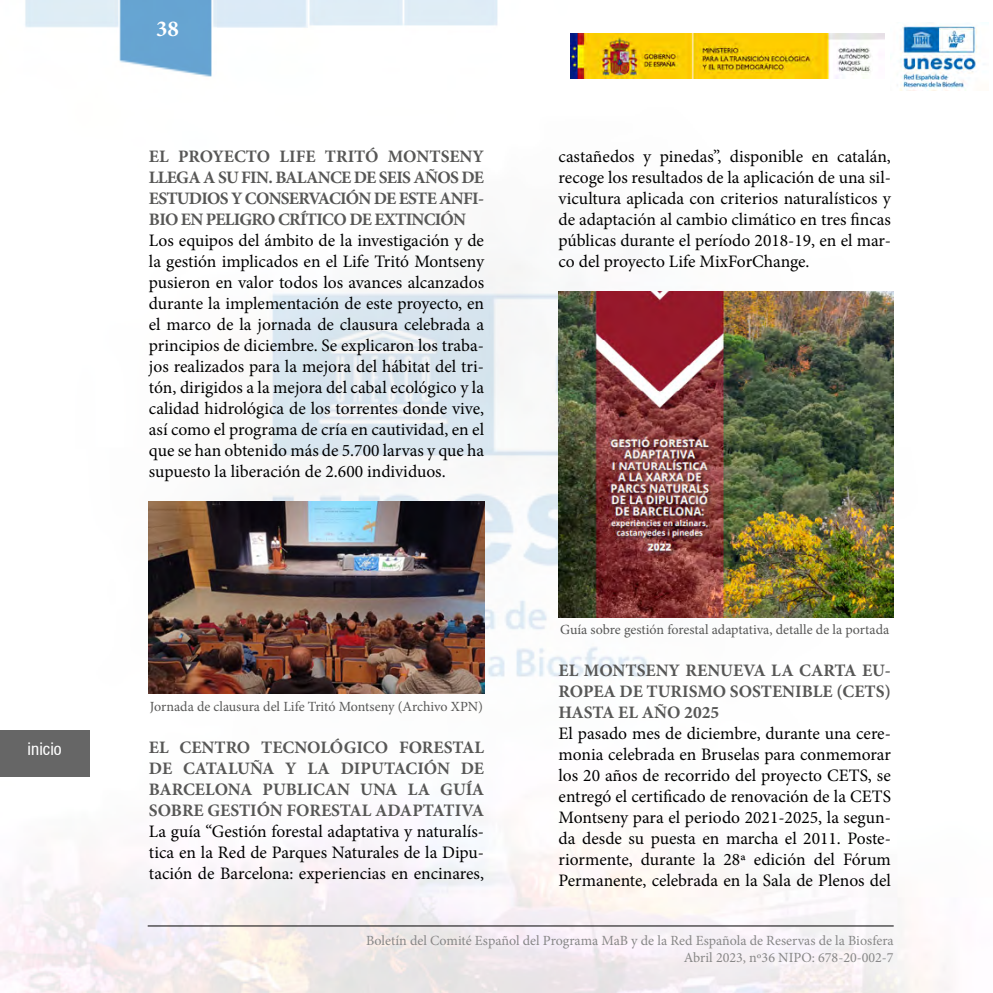
<style>
.page{position:relative;width:993px;height:993px;background:#fff}
.page>*{position:absolute;margin:0;border:0;box-sizing:border-box;transform-origin:0 0}
.t1{font:700 22.75px "Minion Pro";color:#fff}
.t2{font:17.5px/21px "Minion Pro";color:#000;text-align:justify}
.t3{font:700 17.5px/21px "Minion Pro";letter-spacing:-.01em;color:#575756;text-align:justify}
.t4{font:condensed 17.5px "Helvetica 57";color:#fff}
.t5{font:14px/16.8px "Minion Pro";color:#878787;text-align:right}
.t6{font:14px "Minion Pro";color:#575756}
</style>
<div class="page">
<img style="left:0;top:0;width:951px;height:992px">
<hr style="left:148px;top:925px;width:745px;height:1px;background:#000">
<div style="left:0;top:729px;width:89px;height:47px;background:#666"></div>
<div style="left:217px;top:0;width:91px;height:28px;background:#dbeaf6"></div>
<img style="left:570px;top:33px;width:314px;height:45px">
<img style="left:890px;top:22px;width:87px;height:69px">
<img style="left:149px;top:501px;width:335px;height:192px">
<img style="left:558px;top:291px;width:335px;height:326px">
<p class="t4" style="left:28px;top:738px;width:36px">inicio</p>
<h1 class="t1" style="left:156px;top:13px;width:24px">38</h1>
<p class="t3" style="left:149px;top:145px;width:336px">EL PROYECTO LIFE TRITÓ MONTSENY LLEGA A SU FIN. BALANCE DE SEIS AÑOS DE ESTUDIOS Y CONSERVACIÓN DE ESTE ANFI-BIO EN PELIGRO CRÍTICO DE EXTINCIÓN</p>
<p class="t2" style="left:149px;top:230px;width:336px">Los equipos del ámbito de la investigación y de la gestión implicados en el Life Tritó Montseny pusieron en valor todos los avances alcanzados durante la implementación de este proyecto, en el marco de la jornada de clausura celebrada a principios de diciembre. Se explicaron los traba&shy;jos realizados para la mejora del hábitat del tri&shy;tón, dirigidos a la mejora del cabal ecológico y la calidad hidrológica de los torrentes donde vive, así como el programa de cría en cautividad, en el que se han obtenido más de 5.700 larvas y que ha supuesto la liberación de 2.600 individuos.</p>
<p class="t6" style="left:150px;top:696px;width:334px">Jornada de clausura del Life Tritó Montseny (Archivo XPN)</p>
<p class="t3" style="left:149px;top:736px;width:336px">EL CENTRO TECNOLÓGICO FORESTAL DE CATALUÑA Y LA DIPUTACIÓN DE BARCELONA PUBLICAN UNA LA GUÍA SOBRE GESTIÓN FORESTAL ADAPTATIVA</p>
<p class="t2" style="left:149px;top:820px;width:336px">La guía “Gestión forestal adaptativa y naturalís&shy;tica en la Red de Parques Naturales de la Dipu&shy;tación de Barcelona: experiencias en encinares,</p>
<p class="t2" style="left:558px;top:146px;width:334px">castañedos y pinedas”, disponible en catalán, recoge los resultados de la aplicación de una sil&shy;vicultura aplicada con criterios naturalísticos y de adaptación al cambio climático en tres fincas públicas durante el período 2018-19, en el mar&shy;co del proyecto Life MixForChange.</p>
<p class="t6" style="left:560px;top:619px;width:330px">Guía sobre gestión forestal adaptativa, detalle de la portada</p>
<p class="t3" style="left:558px;top:659px;width:334px">EL MONTSENY RENUEVA LA CARTA EU-ROPEA DE TURISMO SOSTENIBLE (CETS)<br>HASTA EL AÑO 2025</p>
<p class="t2" style="left:558px;top:722px;width:334px">El pasado mes de diciembre, durante una cere&shy;monia celebrada en Bruselas para conmemorar los 20 años de recorrido del proyecto CETS, se entregó el certificado de renovación de la CETS Montseny para el periodo 2021-2025, la segun&shy;da desde su puesta en marcha el 2011. Poste&shy;riormente, durante la 28ª edición del Fórum Permanente, celebrada en la Sala de Plenos del</p>
<p class="t5" style="left:366px;top:931px;width:529px">Boletín del Comité Español del Programa MaB y de la Red Española de Reservas de la Biosfera<br>Abril 2023, nº36 NIPO: 678-20-002-7</p>
</div>
